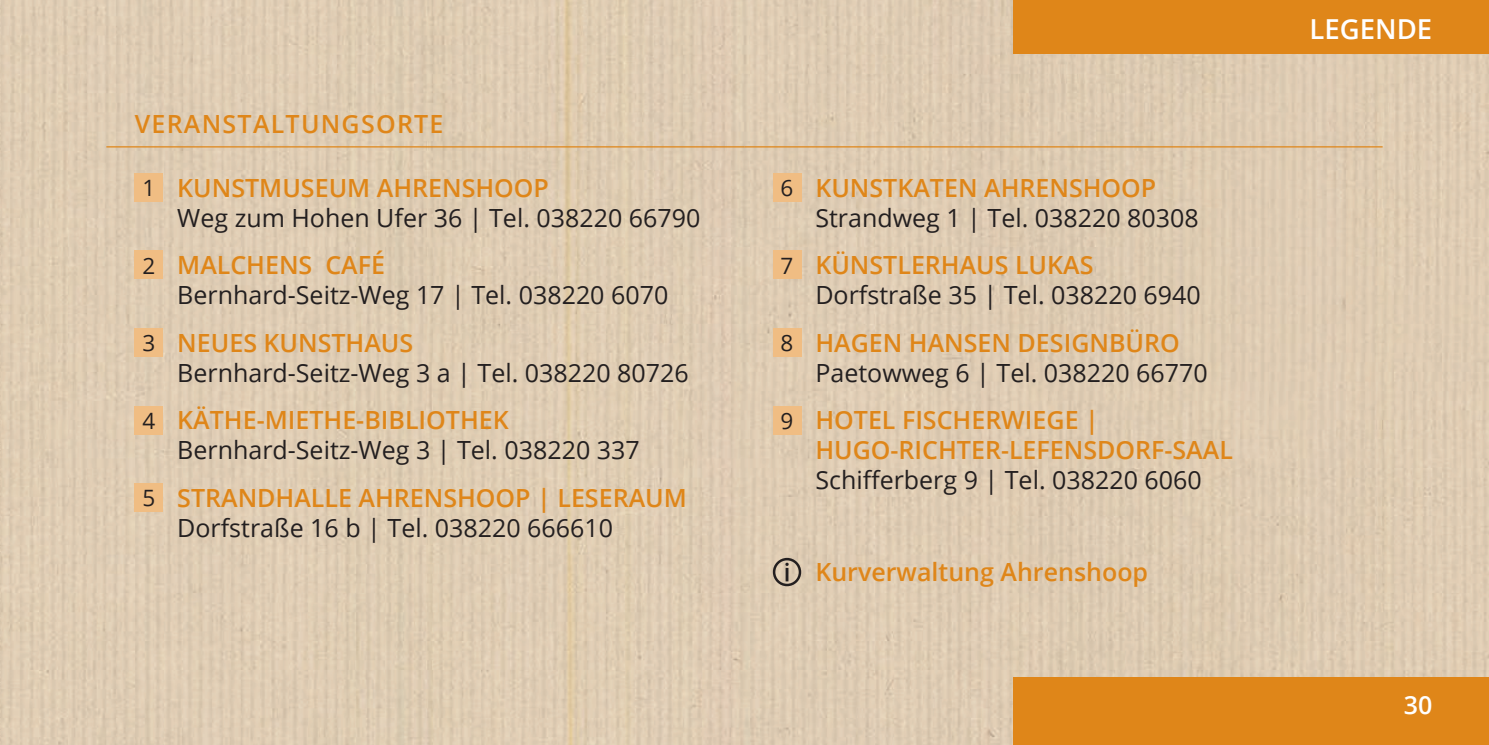
<style>
.page{position:relative;width:1489px;height:745px;background:#fff}
.page>*{position:absolute;margin:0;border:0;box-sizing:border-box;transform-origin:0 0}
.Lotse21_Headline{font:600 27.5px "Open Sans";color:#fff}
._22_Literatur_Text_V{font:25px/30px "Open Sans";color:#231f20}
._22_Literatur_Text_V-2{font:600 25px/30px "Open Sans";color:#df8619}
._22_Literatur_Termin{font:600 25px "Open Sans";letter-spacing:.05em;color:#df8619}
.Seitenzahl{font:600 25px "Open Sans";color:#fff}
.t1{font:22.5px "Open Sans";color:#231f20}
.s1{font-weight:600;color:#df8619}
.s2{font-weight:400;color:#231f20}
</style>
<div class="page">
<img style="left:0;top:0;width:1488px;height:744px">
<div style="left:1013px;top:677px;width:475px;height:67px;background:#df8619"></div>
<div style="left:1013px;top:0;width:475px;height:53px;background:#df8619"></div>
<hr style="left:106px;top:146px;width:638px;height:1px;background:#df8619">
<hr style="left:744px;top:146px;width:638px;height:1px;background:#df8619">
<div style="left:135px;top:173px;width:28px;height:28px;background:#f0bd83"></div>
<div style="left:135px;top:250px;width:28px;height:29px;background:#f0bd83"></div>
<div style="left:135px;top:328px;width:28px;height:28px;background:#f0bd83"></div>
<div style="left:135px;top:406px;width:28px;height:28px;background:#f0bd83"></div>
<div style="left:135px;top:483px;width:28px;height:28px;background:#f0bd83"></div>
<div style="left:772px;top:173px;width:29px;height:28px;background:#f0bd83"></div>
<div style="left:772px;top:250px;width:29px;height:29px;background:#f0bd83"></div>
<div style="left:772px;top:328px;width:29px;height:28px;background:#f0bd83"></div>
<div style="left:772px;top:406px;width:29px;height:28px;background:#f0bd83"></div>
<div style="left:772px;top:557px;width:29px;height:29px;border:2px solid #231f20;border-radius:50%"></div>
<svg style="left:785px;top:562px;width:3px;height:19px"></svg>
<p class="_22_Literatur_Termin" style="left:135px;top:106px;width:310px">VERANSTALTUNGSORTE</p>
<p class="t1" style="left:142px;top:172px;width:14px">1</p>
<p class="_22_Literatur_Text_V" style="left:177px;top:172px;width:524px"><span class="s1">KUNSTMUSEUM AHRENSHOOP<br></span>Weg zum Hohen Ufer 36 | Tel. 038220 66790</p>
<p class="t1" style="left:142px;top:250px;width:14px">2</p>
<p class="_22_Literatur_Text_V" style="left:177px;top:249px;width:492px"><span class="s1">MALCHENS CAFÉ<br></span>Bernhard-Seitz-Weg 17 | Tel. 038220 6070</p>
<p class="t1" style="left:142px;top:327px;width:14px">3</p>
<p class="_22_Literatur_Text_V" style="left:177px;top:327px;width:513px"><span class="s1">NEUES KUNSTHAUS<br></span>Bernhard-Seitz-Weg 3 a | Tel. 038220 80726</p>
<p class="t1" style="left:142px;top:405px;width:14px">4</p>
<p class="_22_Literatur_Text_V" style="left:177px;top:404px;width:464px"><span class="s1">KÄTHE-MIETHE-BIBLIOTHEK<br></span>Bernhard-Seitz-Weg 3 | Tel. 038220 337</p>
<p class="t1" style="left:142px;top:482px;width:14px">5</p>
<p class="_22_Literatur_Text_V-2" style="left:177px;top:482px;width:511px">STRANDHALLE AHRENSHOOP | LESERAUM<br><span class="s2">Dorfstraße 16 b | Tel. 038220 666610</span></p>
<p class="t1" style="left:780px;top:172px;width:14px">6</p>
<p class="_22_Literatur_Text_V" style="left:815px;top:172px;width:385px"><span class="s1">KUNSTKATEN AHRENSHOOP<br></span>Strandweg 1 | Tel. 038220 80308</p>
<p class="t1" style="left:780px;top:250px;width:14px">7</p>
<p class="_22_Literatur_Text_V" style="left:815px;top:249px;width:387px"><span class="s1">KÜNSTLERHAUS LUKAS<br></span>Dorfstraße 35 | Tel. 038220 6940</p>
<p class="t1" style="left:780px;top:327px;width:14px">8</p>
<p class="_22_Literatur_Text_V" style="left:815px;top:327px;width:394px"><span class="s1">HAGEN HANSEN DESIGNBÜRO<br></span>Paetowweg 6 | Tel. 038220 66770</p>
<p class="t1" style="left:780px;top:405px;width:14px">9</p>
<p class="_22_Literatur_Text_V-2" style="left:815px;top:404px;width:419px">HOTEL FISCHERWIEGE |<br>HUGO-RICHTER-LEFENSDORF-SAAL<br><span class="s2">Schifferberg 9 | Tel. 038220 6060</span></p>
<p class="_22_Literatur_Text_V-2" style="left:815px;top:556px;width:334px">Kurverwaltung Ahrenshoop</p>
<p class="Lotse21_Headline" style="left:1309px;top:10px;width:124px">LEGENDE</p>
<p class="Seitenzahl" style="left:1403px;top:687px;width:30px">30</p>
</div>
